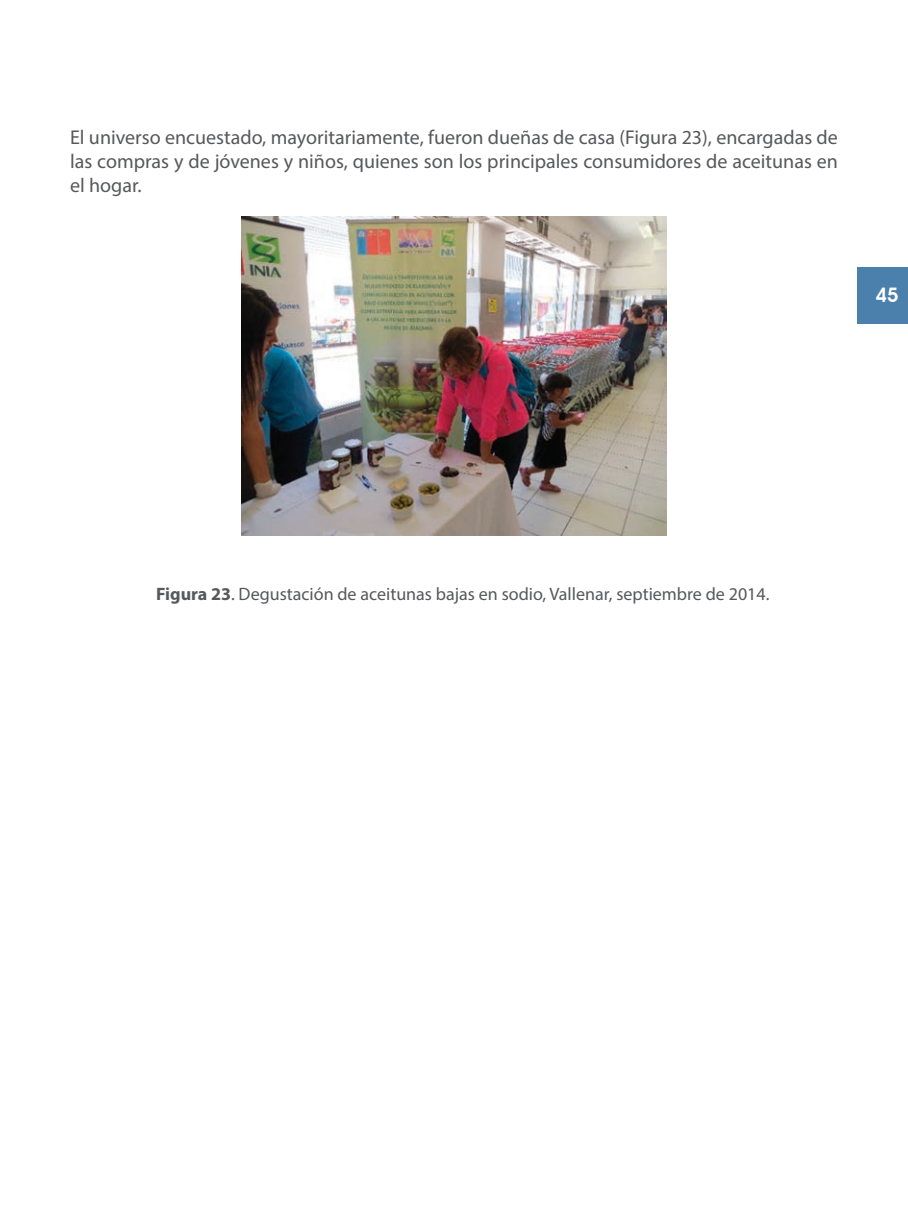
<style>
.page{position:relative;width:908px;height:1219px;background:#fff}
.page>*{position:absolute;margin:0;border:0;box-sizing:border-box;transform-origin:0 0}
.t1{font:20px/24px "Myriad Pro";color:#57585a;text-align:justify}
.t2{font:600 20px "Avant Garde IT Cby BT";color:#fff}
.t3{font:18px "Myriad Pro";color:#57585a}
.s1{font-weight:700}
</style>
<div class="page">
<div style="left:856px;top:267px;width:51px;height:56px;background:#4b80ac"></div>
<img style="left:241px;top:216px;width:425px;height:319px">
<p class="t1" style="left:70px;top:125px;width:769px">El universo encuestado, mayoritariamente, fueron dueñas de casa (Figura 23), encargadas de las compras y de jóvenes y niños, quienes son los principales consumidores de aceitunas en el hogar.</p>
<p class="t2" style="left:875px;top:282px;width:25px">45</p>
<p class="t3" style="left:156px;top:583px;width:614px"><span class="s1">Figura 23</span>. Degustación de aceitunas bajas en sodio, Vallenar, septiembre de 2014.</p>
</div>
